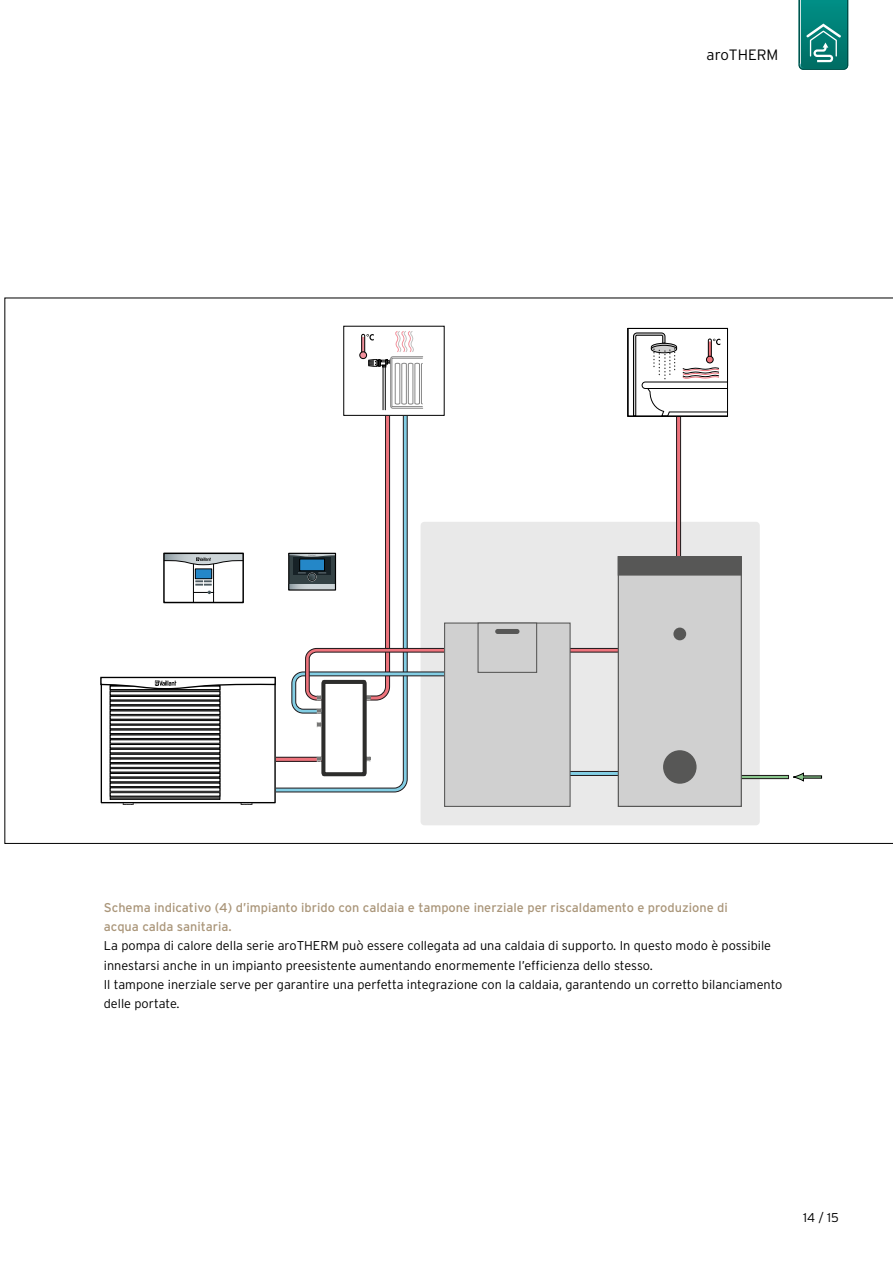
<style>
.page{position:relative;width:893px;height:1263px;background:#fff}
.page>*{position:absolute;margin:0;border:0;box-sizing:border-box;transform-origin:0 0}
.t1{font:300 15px "Interstate";color:#000}
.t2{font:300 12.75px/19.2px "Interstate OT";color:#000}
.t3{font:12.75px/19.2px "Interstate OT";color:#aa967a}
.t4{font:300 12.75px "Interstate";color:#000}
</style>
<div class="page">
<svg style="left:5px;top:298px;width:888px;height:546px"></svg>
<svg style="left:799px;top:0;width:49px;height:70px;background:#1c8a82"></svg>
<p class="t1" style="left:707px;top:46px;width:73px">aroTHERM</p>
<p class="t3" style="left:104px;top:898px;width:625px">Schema indicativo (4) d’impianto ibrido con caldaia e tampone inerziale per riscaldamento e produzione di acqua calda sanitaria.</p>
<p class="t2" style="left:104px;top:936px;width:680px">La pompa di calore della serie aroTHERM può essere collegata ad una caldaia di supporto. In questo modo è possibile innestarsi anche in un impianto preesistente aumentando enormemente l’efficienza dello stesso.<br>Il tampone inerziale serve per garantire una perfetta integrazione con la caldaia, garantendo un corretto bilanciamento delle portate.</p>
<p class="t4" style="left:803px;top:1210px;width:37px">14 / 15</p>
</div>
